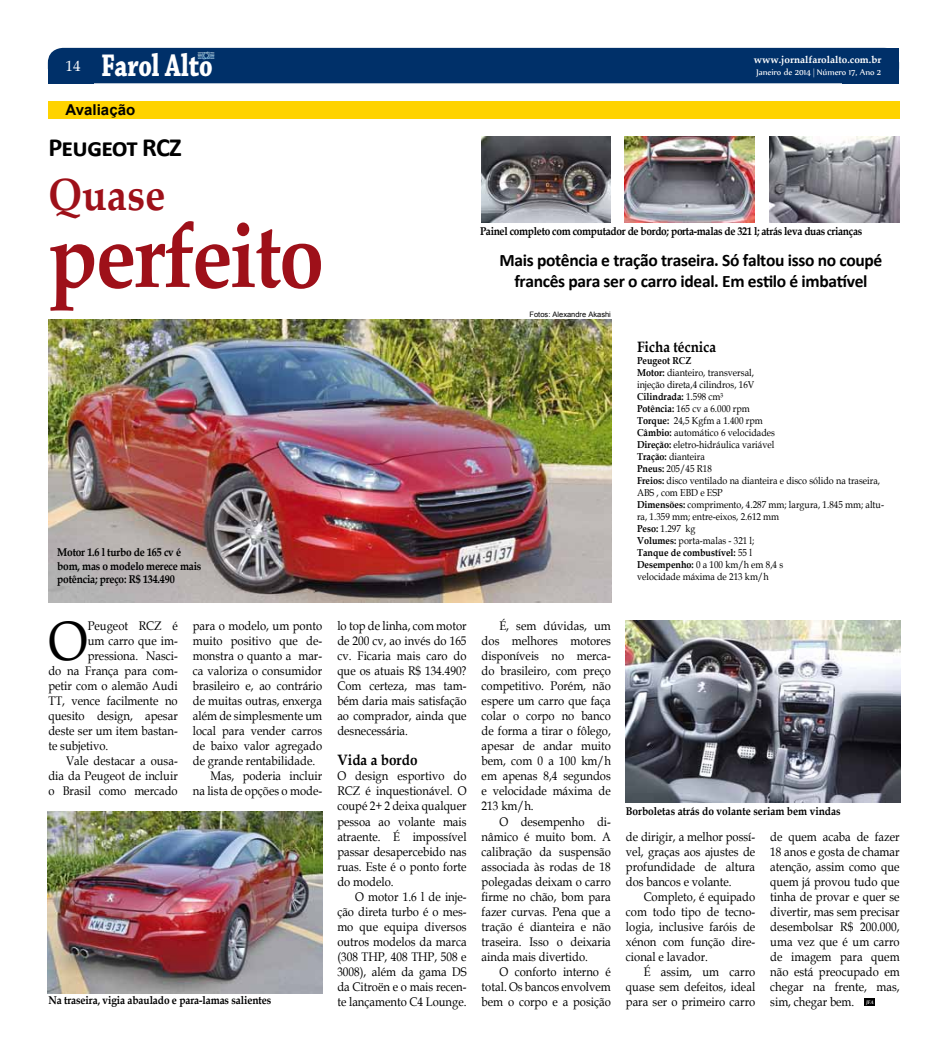
<style>
.page{position:relative;width:947px;height:1053px;background:#fff}
.page>*{position:absolute;margin:0;border:0;box-sizing:border-box;transform-origin:0 0}
.t1{font:700 90px "Palatino Linotype";letter-spacing:-.03em;color:#9e1019;scale:.9 1}
.t2{font:55.5px "Book Antiqua";color:#000;scale:.9 1}
.t3{font:700 45px "Palatino Linotype";color:#9e1019;scale:.9 1}
.t4{font:700 33px "Chaparral Pro";color:#fff;scale:.75 1}
.t5{font:700 26.25px "Calibri";letter-spacing:-.03em;color:#000}
.t6{font:700 17.5px/21px "Calibri";letter-spacing:-.02em;color:#000;text-align:center}
.t7{font:700 15px "Book Antiqua";color:#000;scale:.9 1}
.t8{font:700 15px "Arial";color:#000}
.t9{font:12.5px/15px "Book Antiqua";color:#000;text-align:justify;scale:.9 1}
.t10{font:700 11.25px/13.8px "Book Antiqua";letter-spacing:-.02em;color:#000;scale:.9 1}
.t11{font:700 11.25px "Book Antiqua";color:#000;scale:.9 1}
.t12{font:10px/12px "Book Antiqua";color:#000;scale:.9 1}
.t13{font:10px "Nyala";color:#fff}
.t14{font:700 10px "Palatino Linotype";color:#fff}
.t15{font:7.5px "Arial";color:#000}
.t16{font:italic 700 5px "Palatino Linotype";color:#fff;scale:.9 1}
.s1{font-family:"Palatino Linotype";font-weight:400;font-size:15px}
.s2{font-weight:700}
</style>
<div class="page">
<div style="left:48px;top:48px;width:850px;height:35px;background:#003069;border-radius:15px"></div>
<div style="left:842px;top:48px;width:56px;height:35px;background:#003069"></div>
<div style="left:48px;top:101px;width:850px;height:18px;background:#ffd300"></div>
<img style="left:48px;top:319px;width:563px;height:283px">
<svg style="left:47px;top:47px;width:276px;height:37px"></svg>
<img style="left:625px;top:620px;width:274px;height:182px">
<div style="left:864px;top:998px;width:10px;height:7px;background:#000"></div>
<img style="left:481px;top:136px;width:129px;height:87px">
<img style="left:624px;top:136px;width:129px;height:87px">
<img style="left:769px;top:136px;width:129px;height:87px">
<img style="left:48px;top:811px;width:274px;height:182px">
<h3 class="t4" style="left:66px;top:46px;width:197px"><span class="s1">14</span> Farol Alto</h3>
<p class="t14" style="left:753px;top:53px;width:129px">www.jornalfarolalto.com.br</p>
<p class="t13" style="left:756px;top:66px;width:126px">Janeiro de 2014 | Número 17, Ano 2</p>
<p class="t8" style="left:66px;top:99px;width:71px">Avaliação</p>
<h3 class="t5" style="left:48px;top:131px;width:135px">Peugeot RCZ</h3>
<h3 class="t3" style="left:48px;top:162px;width:131px">Quase</h3>
<h1 class="t1" style="left:48px;top:192px;width:308px">perfeito</h1>
<p class="t10" style="left:57px;top:545px;width:161px">Motor 1.6 l turbo de 165 cv é bom, mas o modelo merece mais potência; preço: R$ 134.490</p>
<h2 class="t2" style="left:48px;top:603px;width:45px">O</h2>
<p class="t9" style="left:88px;top:618px;width:101px">Peugeot RCZ é</p>
<p class="t9" style="left:88px;top:633px;width:101px">um carro que im-</p>
<p class="t9" style="left:88px;top:648px;width:101px">pressiona. Nasci-</p>
<p class="t9" style="left:48px;top:663px;width:145px">do na França para com-</p>
<p class="t9" style="left:48px;top:678px;width:145px">petir com o alemão Audi</p>
<p class="t9" style="left:48px;top:693px;width:145px">TT, vence facilmente no</p>
<p class="t9" style="left:48px;top:708px;width:145px">quesito design, apesar</p>
<p class="t9" style="left:48px;top:723px;width:145px">deste ser um item bastan-</p>
<p class="t9" style="left:48px;top:738px;width:68px">te subjetivo.</p>
<p class="t9" style="left:66px;top:753px;width:125px">Vale destacar a ousa-</p>
<p class="t9" style="left:48px;top:768px;width:145px">dia da Peugeot de incluir</p>
<p class="t9" style="left:48px;top:783px;width:145px">o Brasil como mercado</p>
<p class="t9" style="left:193px;top:618px;width:145px">para o modelo, um ponto</p>
<p class="t9" style="left:193px;top:633px;width:145px">muito positivo que de-</p>
<p class="t9" style="left:193px;top:648px;width:145px">monstra o quanto a mar-</p>
<p class="t9" style="left:193px;top:663px;width:145px">ca valoriza o consumidor</p>
<p class="t9" style="left:193px;top:678px;width:145px">brasileiro e, ao contrário</p>
<p class="t9" style="left:193px;top:693px;width:145px">de muitas outras, enxerga</p>
<p class="t9" style="left:193px;top:708px;width:145px">além de simplesmente um</p>
<p class="t9" style="left:193px;top:723px;width:145px">local para vender carros</p>
<p class="t9" style="left:193px;top:738px;width:145px">de baixo valor agregado</p>
<p class="t9" style="left:193px;top:753px;width:137px">de grande rentabilidade.</p>
<p class="t9" style="left:210px;top:768px;width:125px">Mas, poderia incluir</p>
<p class="t9" style="left:193px;top:783px;width:145px">na lista de opções o mode-</p>
<p class="t10" style="left:48px;top:993px;width:249px">Na traseira, vigia abaulado e para-lamas salientes</p>
<p class="t10" style="left:480px;top:224px;width:426px">Painel completo com computador de bordo; porta-malas de 321 l; atrás leva duas crianças</p>
<h3 class="t6" style="left:499px;top:250px;width:384px">Mais potência e tração traseira. Só faltou isso no coupé francês para ser o carro ideal. Em estilo é imbatível</h3>
<p class="t15" style="left:529px;top:309px;width:83px">Fotos: Alexandre Akashi</p>
<p class="t7" style="left:636px;top:337px;width:89px">Ficha técnica</p>
<p class="t12" style="left:636px;top:354px;width:276px"><span class="s2">Peugeot RCZ<br>Motor:</span> dianteiro, transversal,<br>injeção direta,4 cilindros, 16V<br><span class="s2">Cilindrada:</span> 1.598 cm³<br><span class="s2">Potência:</span> 165 cv a 6.000 rpm<br><span class="s2">Torque:</span> 24,5 Kgfm a 1.400 rpm<br><span class="s2">Câmbio:</span> automático 6 velocidades<br><span class="s2">Direção:</span> eletro-hidráulica variável<br><span class="s2">Tração:</span> dianteira<br><span class="s2">Pneus:</span> 205/45 R18<br><span class="s2">Freios:</span> disco ventilado na dianteira e disco sólido na traseira,<br>ABS , com EBD e ESP<br><span class="s2">Dimensões:</span> comprimento, 4.287 mm; largura, 1.845 mm; altu&shy;ra, 1.359 mm; entre-eixos, 2.612 mm<br><span class="s2">Peso:</span> 1.297 kg<br><span class="s2">Volumes:</span> porta-malas - 321 l;<br><span class="s2">Tanque de combustível:</span> 55 l<br><span class="s2">Desempenho:</span> 0 a 100 km/h em 8,4 s<br>velocidade máxima de 213 km/h</p>
<p class="t9" style="left:337px;top:618px;width:145px">lo top de linha, com motor de 200 cv, ao invés do 165 cv. Ficaria mais caro do que os atuais R$ 134.490?<br>Com certeza, mas tam&shy;bém daria mais satisfação ao comprador, ainda que desnecessária.</p>
<p class="t7" style="left:337px;top:750px;width:91px">Vida a bordo</p>
<p class="t9" style="left:337px;top:768px;width:145px">O design esportivo do RCZ é inquestionável. O coupé 2+ 2 deixa qualquer pessoa ao volante mais atraente. É impossível passar desapercebido nas ruas. Este é o ponto forte do modelo.</p>
<p class="t9" style="left:337px;top:888px;width:145px;text-indent:18px">O motor 1.6 l de inje&shy;ção direta turbo é o mes&shy;mo que equipa diversos outros modelos da marca (308 THP, 408 THP, 508 e 3008), além da gama DS da Citroën e o mais recen&shy;te lançamento C4 Lounge.</p>
<p class="t9" style="left:481px;top:618px;width:145px;text-indent:18px">É, sem dúvidas, um dos melhores motores disponíveis no merca&shy;do brasileiro, com preço competitivo. Porém, não espere um carro que faça colar o corpo no banco de forma a tirar o fôlego, apesar de andar muito bem, com 0 a 100 km/h em apenas 8,4 segundos e velocidade máxima de 213 km/h.</p>
<p class="t9" style="left:481px;top:813px;width:145px;text-indent:18px">O desempenho di&shy;nâmico é muito bom. A calibração da suspensão associada às rodas de 18 polegadas deixam o carro firme no chão, bom para fazer curvas. Pena que a tração é dianteira e não traseira. Isso o deixaria ainda mais divertido.</p>
<p class="t9" style="left:481px;top:963px;width:145px;text-indent:18px">O conforto interno é total. Os bancos envolvem bem o corpo e a posição</p>
<p class="t11" style="left:625px;top:803px;width:240px">Borboletas atrás do volante seriam bem vindas</p>
<p class="t9" style="left:625px;top:828px;width:145px">de dirigir, a melhor possí&shy;vel, graças aos ajustes de profundidade de altura dos bancos e volante.</p>
<p class="t9" style="left:625px;top:888px;width:145px;text-indent:18px">Completo, é equipado com todo tipo de tecno&shy;logia, inclusive faróis de xénon com função dire&shy;cional e lavador.</p>
<p class="t9" style="left:625px;top:963px;width:145px;text-indent:18px">É assim, um carro quase sem defeitos, ideal para ser o primeiro carro</p>
<p class="t9" style="left:770px;top:828px;width:145px">de quem acaba de fazer 18 anos e gosta de chamar atenção, assim como que quem já provou tudo que tinha de provar e quer se divertir, mas sem precisar desembolsar R$ 200.000, uma vez que é um carro de imagem para quem não está preocupado em chegar na frente, mas, sim, chegar bem.</p>
<p class="t16" style="left:865px;top:998px;width:10px">JFA</p>
</div>
